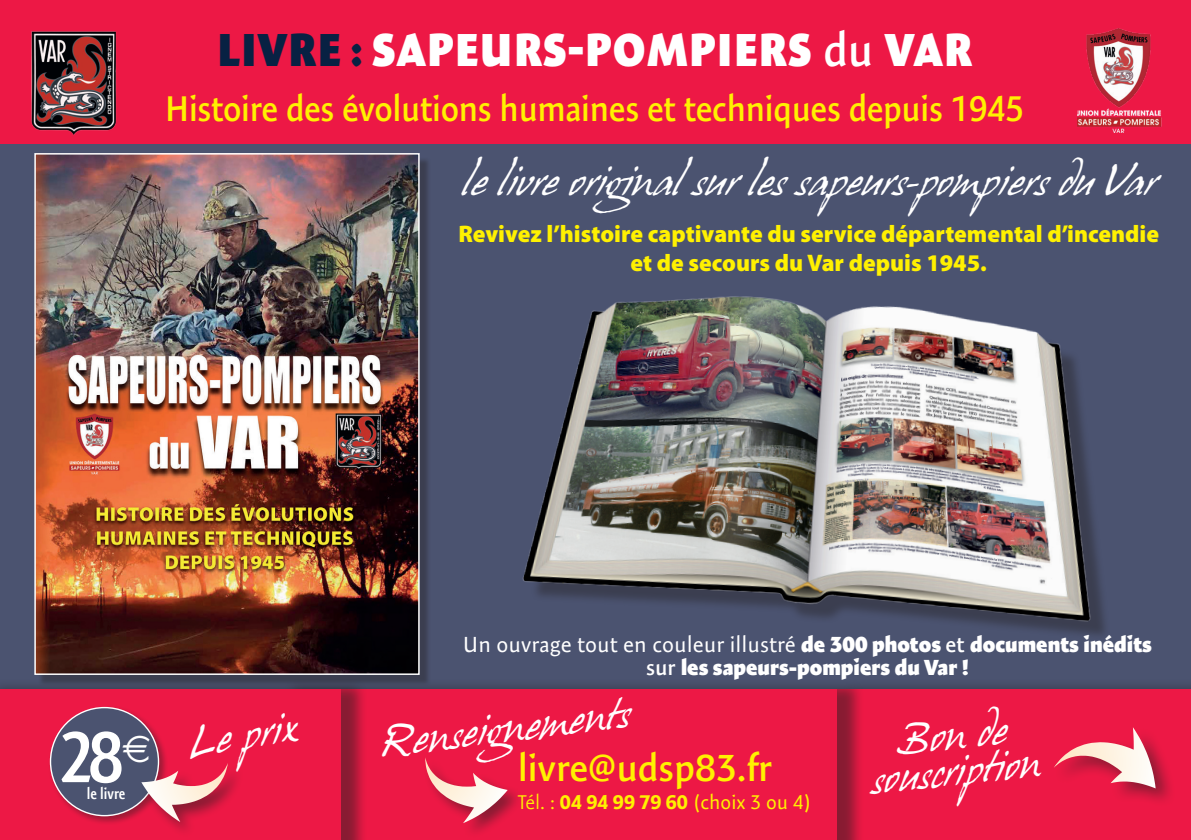
<style>
.page{position:relative;width:1191px;height:840px;background:#fff}
.page>*{position:absolute;margin:0;border:0;box-sizing:border-box;transform-origin:0 0}
.t1{font:600 condensed 72.4px "Expo Sans Pro";color:#fff}
.t2{font:900 46.6px "Expo Sans Pro";letter-spacing:.02em;color:#fff;scale:.96 1}
.t3{font:38px "Hans Hand";color:#fff}
.t4{font:600 38px "Expo Sans Pro";color:#fff101}
.t5{font:38px "Euro Collection";color:#fff}
.t6{font:600 36px "Expo Sans Pro";letter-spacing:-.01em;color:#fff101;scale:.94 1}
.t7{font:900 24px/28.8px "Myriad Pro";color:#fff101;text-align:center}
.t8{font:900 22px/23.6px "Expo Sans Pro";color:#fff;text-align:center}
.t9{font:20px "Expo Sans Pro";color:#fff101}
.t10{font:600 condensed 15.8px "Expo Sans Pro";color:#fff}
.s1{color:#082143}
.s2{font-weight:600}
.s3{font-weight:400}
.s4{font-weight:300}
.s5{font-weight:700}
</style>
<div class="page">
<div style="left:0;top:0;width:1191px;height:839px;background:#4b5370"></div>
<div style="left:842px;top:678px;width:349px;height:161px;background:#474e69"></div>
<div style="left:836px;top:689px;width:355px;height:150px;background:#ed1845"></div>
<div style="left:283px;top:678px;width:581px;height:161px;background:#231f20;opacity:.5"></div>
<div style="left:277px;top:689px;width:559px;height:150px;background:#ed1845"></div>
<div style="left:0;top:0;width:1191px;height:143px;background:#ed1845"></div>
<div style="left:0;top:678px;width:368px;height:161px;background:#231f20;opacity:.5"></div>
<div style="left:0;top:689px;width:340px;height:150px;background:#ed1845"></div>
<img style="left:522px;top:296px;width:583px;height:339px">
<div style="left:48px;top:705px;width:120px;height:119px;background:#231f20;opacity:.4"></div>
<div style="left:51px;top:707px;width:107px;height:108px;background:#4b5370;border-radius:50%"></div>
<div style="left:140px;top:761px;width:105px;height:76px;background:#231f20;opacity:.49"></div>
<svg style="left:141px;top:762px;width:87px;height:59px"></svg>
<div style="left:423px;top:756px;width:101px;height:82px;background:#231f20;opacity:.49"></div>
<svg style="left:425px;top:756px;width:83px;height:66px"></svg>
<div style="left:1052px;top:725px;width:123px;height:82px;background:#231f20;opacity:.49"></div>
<svg style="left:1053px;top:726px;width:102px;height:62px"></svg>
<div style="left:38px;top:157px;width:393px;height:529px;background:#231f20;opacity:.4"></div>
<img style="left:37px;top:156px;width:380px;height:515px">
<div style="left:34px;top:153px;width:386px;height:521px;border:2px solid #fff"></div>
<img style="left:1077px;top:28px;width:85px;height:104px">
<img style="left:31px;top:31px;width:85px;height:104px">
<h2 class="t2" style="left:217px;top:21px;width:788px"><span class="s1">LIVRE :</span> SAPEURS-POMPIERS <span class="s2">du</span> VAR</h2>
<h3 class="t6" style="left:165px;top:86px;width:915px">Histoire des évolutions humaines et techniques depuis 1945</h3>
<h3 class="t3" style="left:462px;top:159px;width:695px">le livre original sur les sapeurs-pompiers du Var</h3>
<p class="t7" style="left:458px;top:218px;width:702px">Revivez l’histoire captivante du service départemental d’incendie et de secours du Var depuis 1945.</p>
<h1 class="t1" style="left:59px;top:714px;width:67px">28</h1>
<h3 class="t5" style="left:122px;top:727px;width:31px">E</h3>
<p class="t10" style="left:87px;top:784px;width:40px">le livre</p>
<h3 class="t3" style="left:184px;top:722px;width:114px;rotate:-9deg">Le prix</h3>
<p class="t8" style="left:463px;top:632px;width:690px"><span class="s3">Un ouvrage tout en couleur illustré</span> de 300 photos <span class="s2">et</span> documents inédits <span class="s2">sur</span> les sapeurs-pompiers du Var !</p>
<h3 class="t3" style="left:378px;top:721px;width:252px;rotate:-7deg">Renseignements</h3>
<h3 class="t3" style="left:894px;top:719px;width:112px;rotate:-6deg">Bon de</h3>
<h3 class="t3" style="left:868px;top:758px;width:172px;rotate:-6deg">souscription</h3>
<h3 class="t4" style="left:518px;top:744px;width:256px">livre@udsp83.fr</h3>
<p class="t9" style="left:518px;top:790px;width:295px"><span class="s4">Tél. :</span> <span class="s5">04 94 99 79 60</span> (choix 3 ou 4)</p>
</div>
